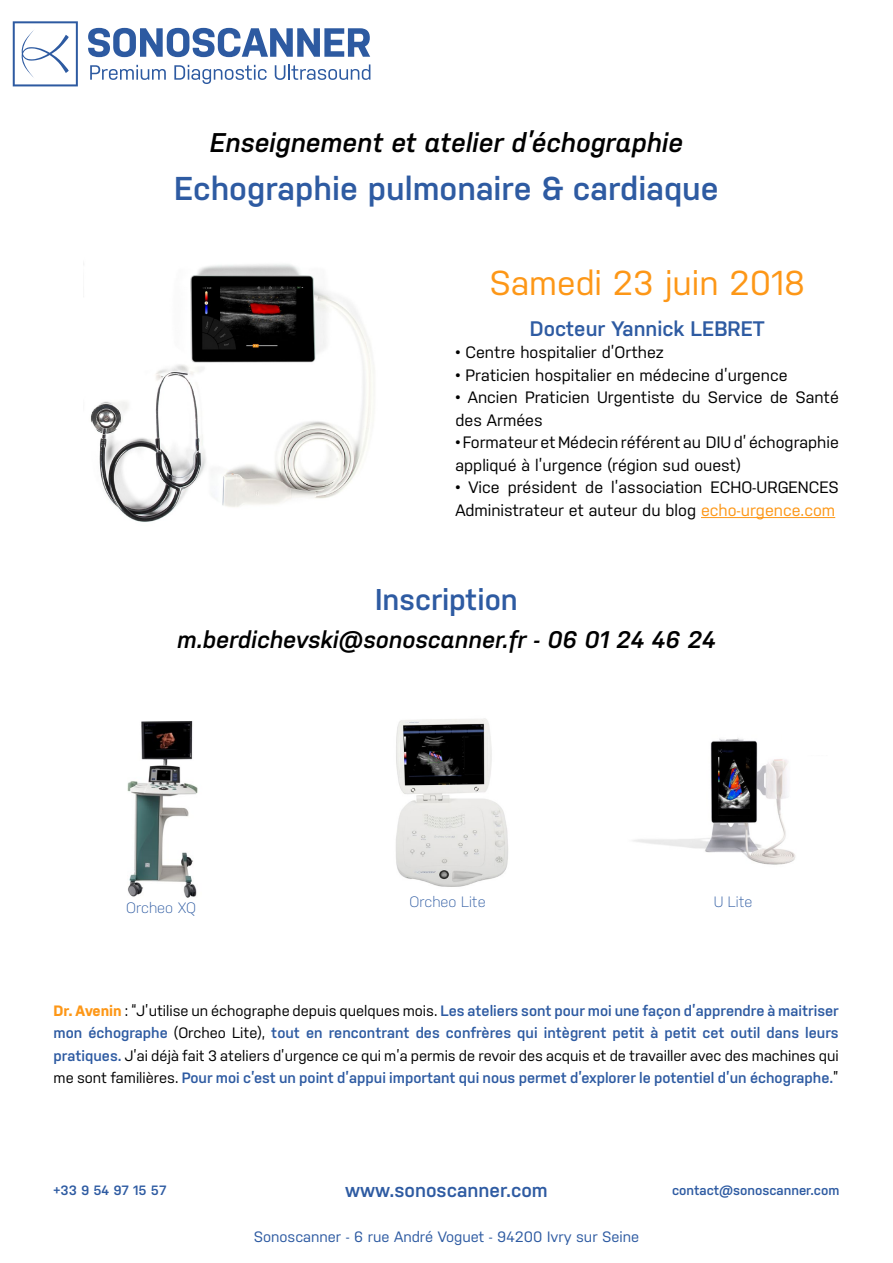
<style>
.page{position:relative;width:893px;height:1263px;background:#fff}
.page>*{position:absolute;margin:0;border:0;box-sizing:border-box;transform-origin:0 0}
.t1{font:34.5px "Nudista";color:#fd9717}
.t2{font:600 33px "Nudista";color:#2e5ba2}
.t3{font:600 30px "Nudista";color:#2e5ba2}
.t4{font:italic 600 27px "Nudista";color:#000}
.t5{font:italic 600 24px "Nudista";color:#000}
.t6{font:600 21px "Nudista";color:#2e5ba2}
.t7{font:600 19.5px "Nudista";color:#2e5ba2}
.t8{font:16.5px/22.5px "Nudista";color:#000}
.t9{font:600 15px/22.5px "Nudista";color:#2e5ba2;text-align:justify}
.t10{font:15px "Nudista";color:#2e5ba2}
.t11{font:300 15px "Nudista";color:#2e5ba2}
.t12{font:600 13.5px "Nudista";color:#2e5ba2}
.s1{color:#fd9717}
.s2{font-weight:700;color:#fd9717}
.s3{font-weight:400;color:#000}
</style>
<div class="page">
<svg style="left:13px;top:21px;width:65px;height:65px"></svg>
<svg style="left:88px;top:28px;width:282px;height:29px"></svg>
<svg style="left:90px;top:65px;width:76px;height:15px"></svg>
<svg style="left:174px;top:65px;width:93px;height:19px"></svg>
<svg style="left:275px;top:64px;width:95px;height:16px"></svg>
<hr style="left:701px;top:517px;width:134px;height:1px;background:#fd9717">
<img style="left:127px;top:721px;width:71px;height:177px">
<img style="left:396px;top:718px;width:112px;height:169px">
<img style="left:633px;top:738px;width:163px;height:127px">
<div style="left:782px;top:671px;width:111px;height:84px;background:#fff"></div>
<img style="left:91px;top:264px;width:283px;height:258px">
<h3 class="t4" style="left:210px;top:123px;width:475px">Enseignement et atelier d’échographie</h3>
<h2 class="t2" style="left:174px;top:164px;width:546px">Echographie pulmonaire &amp; cardiaque</h2>
<h1 class="t1" style="left:489px;top:258px;width:317px">Samedi 23 juin 2018</h1>
<h3 class="t6" style="left:530px;top:313px;width:236px">Docteur Yannick LEBRET</h3>
<p class="t8" style="left:455px;top:340px;width:210px">• Centre hospitalier d’Orthez</p>
<p class="t8" style="left:455px;top:362px;width:333px">• Praticien hospitalier en médecine d’urgence</p>
<p class="t8" style="left:455px;top:385px;width:385px">• Ancien Praticien Urgentiste du Service de Santé des Armées</p>
<p class="t8" style="left:455px;top:430px;width:385px">• Formateur et Médecin référent au DIU d’ échographie appliqué à l’urgence (région sud ouest)</p>
<p class="t8" style="left:455px;top:475px;width:385px">• Vice président de l’association ECHO-URGENCES<br>Administrateur et auteur du blog <span class="s1">echo-urgence.com</span></p>
<h3 class="t3" style="left:375px;top:578px;width:144px">Inscription</h3>
<h3 class="t5" style="left:177px;top:622px;width:540px">m.berdichevski@sonoscanner.fr - 06 01 24 46 24</h3>
<p class="t11" style="left:126px;top:897px;width:71px">Orcheo XQ</p>
<p class="t11" style="left:409px;top:891px;width:78px">Orcheo Lite</p>
<p class="t11" style="left:714px;top:891px;width:40px">U Lite</p>
<p class="t9" style="left:54px;top:998px;width:787px"><span class="s2">Dr. Avenin</span> <span class="s3">: “J’utilise un échographe depuis quelques mois.</span> Les ateliers sont pour moi une façon d’apprendre à maitriser mon échographe <span class="s3">(Orcheo Lite),</span> tout en rencontrant des confrères qui intègrent petit à petit cet outil dans leurs pratiques. <span class="s3">J’ai déjà fait 3 ateliers d’urgence ce qui m’a permis de revoir des acquis et de travailler avec des machines qui me sont familières.</span> Pour moi c’est un point d’appui important qui nous permet d’explorer le potentiel d’un échographe.<span class="s3">”</span></p>
<p class="t12" style="left:54px;top:1180px;width:115px">+33 9 54 97 15 57</p>
<h3 class="t7" style="left:345px;top:1176px;width:204px">www.sonoscanner.com</h3>
<p class="t12" style="left:672px;top:1180px;width:169px">contact@sonoscanner.com</p>
<p class="t10" style="left:254px;top:1226px;width:387px">Sonoscanner - 6 rue André Voguet - 94200 Ivry sur Seine</p>
</div>
